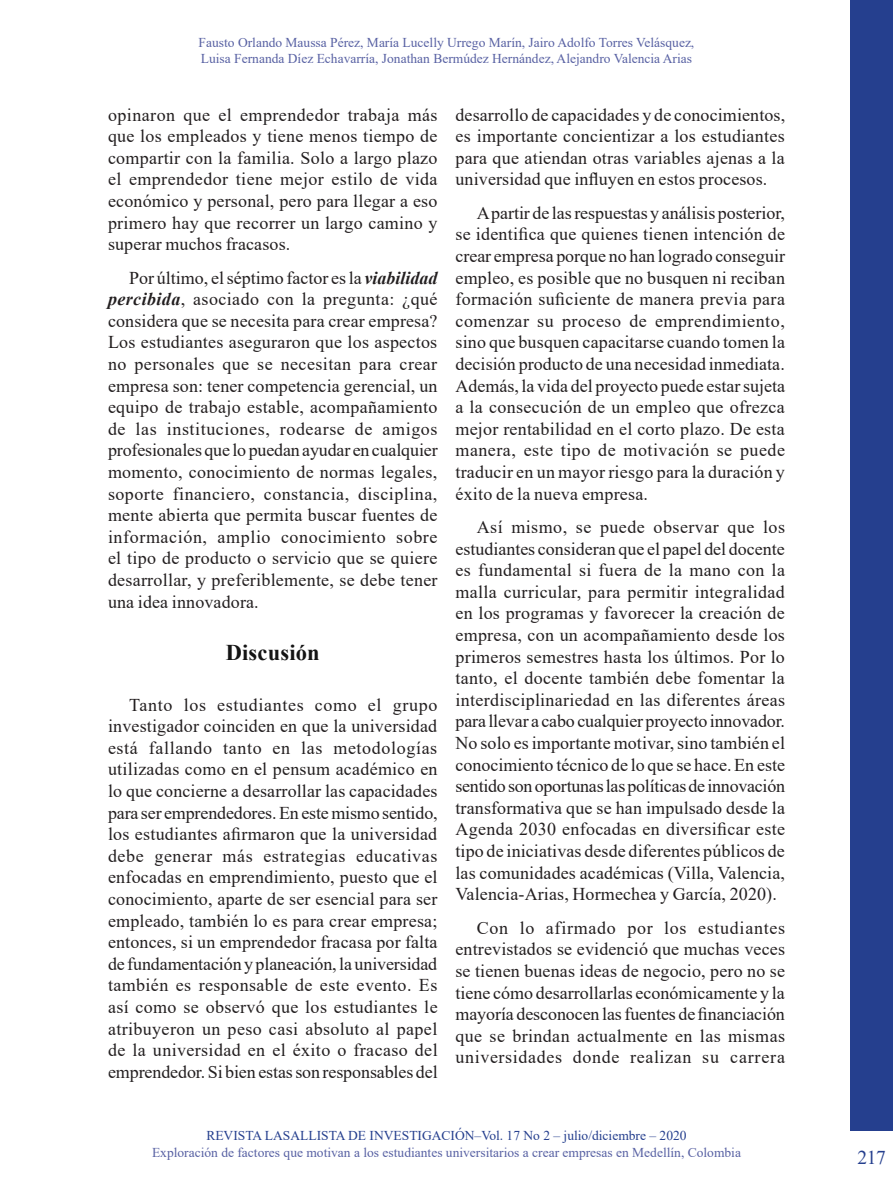
<style>
.page{position:relative;width:893px;height:1191px;background:#fff}
.page>*{position:absolute;margin:0;border:0;box-sizing:border-box;transform-origin:0 0}
.PRIMER_ORDEN{font:700 22.5px "Times New Roman";letter-spacing:.01em;color:#141414}
.t1{font:19.5px "Times New Roman";color:#253f8e}
.CORRIDO{font:18px/21.6px "Times New Roman";letter-spacing:.01em;color:#231f20;text-align:justify}
.t2{font:13.5px/16.2px "Times New Roman";color:#5861a3}
.t3{font:13.5px "Times New Roman";color:#253f8e}
.s1{font-weight:700;font-style:italic}
</style>
<div class="page">
<div style="left:850px;top:0;width:43px;height:1131px;background:#253f8e"></div>
<p class="t2" style="left:199px;top:34px;width:497px">Fausto Orlando Maussa Pérez, María Lucelly Urrego Marín, Jairo Adolfo Torres Velásquez,<br>Luisa Fernanda Díez Echavarría, Jonathan Bermúdez Hernández, Alejandro Valencia Arias</p>
<p class="CORRIDO" style="left:108px;top:103px;width:331px">opinaron que el emprendedor trabaja más que los empleados y tiene menos tiempo de compartir con la familia. Solo a largo plazo el emprendedor tiene mejor estilo de vida económico y personal, pero para llegar a eso primero hay que recorrer un largo camino y superar muchos fracasos.</p>
<p class="CORRIDO" style="left:108px;top:266px;width:331px;text-indent:21px">Por último, el séptimo factor es la <span class="s1">viabilidad percibida</span>, asociado con la pregunta: ¿qué considera que se necesita para crear empresa?<br>Los estudiantes aseguraron que los aspectos no personales que se necesitan para crear empresa son: tener competencia gerencial, un equipo de trabajo estable, acompañamiento de las instituciones, rodearse de amigos profesionales que lo puedan ayudar en cualquier momento, conocimiento de normas legales, soporte financiero, constancia, disciplina, mente abierta que permita buscar fuentes de información, amplio conocimiento sobre el tipo de producto o servicio que se quiere desarrollar, y preferiblemente, se debe tener una idea innovadora.</p>
<p class="PRIMER_ORDEN" style="left:226px;top:636px;width:95px">Discusión</p>
<p class="CORRIDO" style="left:108px;top:693px;width:331px;text-indent:21px">Tanto los estudiantes como el grupo investigador coinciden en que la universidad está fallando tanto en las metodologías utilizadas como en el pensum académico en lo que concierne a desarrollar las capacidades para ser emprendedores. En este mismo sentido, los estudiantes afirmaron que la universidad debe generar más estrategias educativas enfocadas en emprendimiento, puesto que el conocimiento, aparte de ser esencial para ser empleado, también lo es para crear empresa; entonces, si un emprendedor fracasa por falta de fundamentación y planeación, la universidad también es responsable de este evento. Es así como se observó que los estudiantes le atribuyeron un peso casi absoluto al papel de la universidad en el éxito o fracaso del emprendedor. Si bien estas son responsables del</p>
<p class="CORRIDO" style="left:455px;top:103px;width:331px">desarrollo de capacidades y de conocimientos, es importante concientizar a los estudiantes para que atiendan otras variables ajenas a la universidad que influyen en estos procesos.</p>
<p class="CORRIDO" style="left:455px;top:201px;width:331px;text-indent:21px">A partir de las respuestas y análisis posterior, se identifica que quienes tienen intención de crear empresa porque no han logrado conseguir empleo, es posible que no busquen ni reciban formación suficiente de manera previa para comenzar su proceso de emprendimiento, sino que busquen capacitarse cuando tomen la decisión producto de una necesidad inmediata.<br>Además, la vida del proyecto puede estar sujeta a la consecución de un empleo que ofrezca mejor rentabilidad en el corto plazo. De esta manera, este tipo de motivación se puede traducir en un mayor riesgo para la duración y éxito de la nueva empresa.</p>
<p class="CORRIDO" style="left:455px;top:515px;width:331px;text-indent:21px">Así mismo, se puede observar que los estudiantes consideran que el papel del docente es fundamental si fuera de la mano con la malla curricular, para permitir integralidad en los programas y favorecer la creación de empresa, con un acompañamiento desde los primeros semestres hasta los últimos. Por lo tanto, el docente también debe fomentar la interdisciplinariedad en las diferentes áreas para llevar a cabo cualquier proyecto innovador.<br>No solo es importante motivar, sino también el conocimiento técnico de lo que se hace. En este sentido son oportunas las políticas de innovación transformativa que se han impulsado desde la Agenda 2030 enfocadas en diversificar este tipo de iniciativas desde diferentes públicos de las comunidades académicas (Villa, Valencia, Valencia-Arias, Hormechea y García, 2020).</p>
<p class="CORRIDO" style="left:455px;top:916px;width:331px;text-indent:21px">Con lo afirmado por los estudiantes entrevistados se evidenció que muchas veces se tienen buenas ideas de negocio, pero no se tiene cómo desarrollarlas económicamente y la mayoría desconocen las fuentes de financiación que se brindan actualmente en las mismas universidades donde realizan su carrera</p>
<p class="t3" style="left:206px;top:1126px;width:482px">REVISTA LASALLISTA DE INVESTIGACIÓN–Vol. 17 No 2 – julio/diciembre – 2020</p>
<p class="t2" style="left:152px;top:1143px;width:591px">Exploración de factores que motivan a los estudiantes universitarios a crear empresas en Medellín, Colombia</p>
<p class="t1" style="left:857px;top:1143px;width:30px">217</p>
</div>
